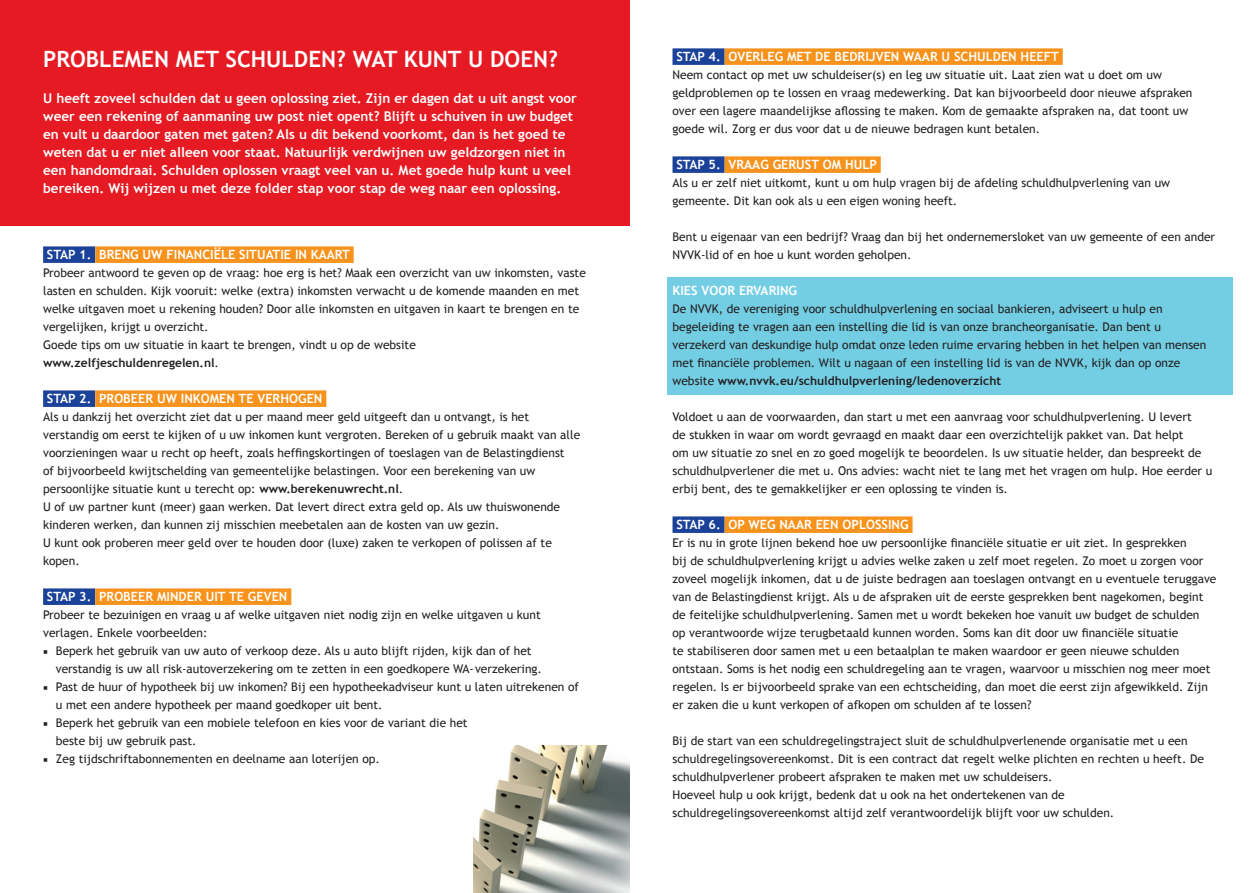
<style>
.page{position:relative;width:1260px;height:893px;background:#fff}
.page>*{position:absolute;margin:0;border:0;box-sizing:border-box;transform-origin:0 0}
.t1{font:700 22.5px "Trebuchet MS";color:#fff}
.t2{font:700 13.5px/18px "Trebuchet MS";color:#fff}
.t3{font:700 12.75px "Trebuchet MS";color:#fff}
.t4{font:12px/18px "Trebuchet MS";color:#231f20}
.s1{font-weight:700}
.s2{font-family:"Minion Pro"}
</style>
<div class="page">
<div style="left:667px;top:277px;width:566px;height:117px;background:#73cee4"></div>
<div style="left:0;top:0;width:630px;height:225px;background:#e51a23"></div>
<div style="left:43px;top:246px;width:52px;height:17px;background:#1b4299"></div>
<div style="left:95px;top:246px;width:259px;height:17px;background:#f7931d"></div>
<div style="left:43px;top:390px;width:52px;height:17px;background:#1b4299"></div>
<div style="left:95px;top:390px;width:231px;height:17px;background:#f7931d"></div>
<div style="left:43px;top:588px;width:52px;height:17px;background:#1b4299"></div>
<div style="left:95px;top:588px;width:196px;height:17px;background:#f7931d"></div>
<div style="left:672px;top:48px;width:53px;height:17px;background:#1b4299"></div>
<div style="left:725px;top:48px;width:338px;height:17px;background:#f7931d"></div>
<div style="left:672px;top:156px;width:53px;height:17px;background:#1b4299"></div>
<div style="left:725px;top:156px;width:156px;height:17px;background:#f7931d"></div>
<div style="left:672px;top:516px;width:53px;height:17px;background:#1b4299"></div>
<div style="left:725px;top:516px;width:187px;height:17px;background:#f7931d"></div>
<img style="left:474px;top:745px;width:156px;height:148px">
<h1 class="t1" style="left:43px;top:46px;width:516px">PROBLEMEN MET SCHULDEN? WAT KUNT U DOEN?</h1>
<p class="t2" style="left:43px;top:89px;width:535px">U heeft zoveel schulden dat u geen oplossing ziet. Zijn er dagen dat u uit angst voor weer een rekening of aanmaning uw post niet opent? Blijft u schuiven in uw budget en vult u daardoor gaten met gaten? Als u dit bekend voorkomt, dan is het goed te weten dat u er niet alleen voor staat. Natuurlijk verdwijnen uw geldzorgen niet in een handomdraai. Schulden oplossen vraagt veel van u. Met goede hulp kunt u veel bereiken. Wij wijzen u met deze folder stap voor stap de weg naar een oplossing.</p>
<p class="t3" style="left:47px;top:247px;width:304px">STAP 1. BRENG UW FINANCIËLE SITUATIE IN KAART</p>
<p class="t4" style="left:43px;top:264px;width:544px">Probeer antwoord te geven op de vraag: hoe erg is het? Maak een overzicht van uw inkomsten, vaste lasten en schulden. Kijk vooruit: welke (extra) inkomsten verwacht u de komende maanden en met welke uitgaven moet u rekening houden? Door alle inkomsten en uitgaven in kaart te brengen en te vergelijken, krijgt u overzicht.<br>Goede tips om uw situatie in kaart te brengen, vindt u op de website <span class="s1">www.zelfjeschuldenregelen.nl</span>.</p>
<p class="t3" style="left:47px;top:391px;width:277px">STAP 2. PROBEER UW INKOMEN TE VERHOGEN</p>
<p class="t4" style="left:43px;top:408px;width:539px">Als u dankzij het overzicht ziet dat u per maand meer geld uitgeeft dan u ontvangt, is het verstandig om eerst te kijken of u uw inkomen kunt vergroten. Bereken of u gebruik maakt van alle voorzieningen waar u recht op heeft, zoals heffingskortingen of toeslagen van de Belastingdienst<br>of bijvoorbeeld kwijtschelding van gemeentelijke belastingen. Voor een berekening van uw persoonlijke situatie kunt u terecht op: <span class="s1">www.berekenuwrecht.nl</span>.<br>U of uw partner kunt (meer) gaan werken. Dat levert direct extra geld op. Als uw thuiswonende kinderen werken, dan kunnen zij misschien meebetalen aan de kosten van uw gezin.<br>U kunt ook proberen meer geld over te houden door (luxe) zaken te verkopen of polissen af te kopen.</p>
<p class="t3" style="left:47px;top:589px;width:242px">STAP 3. PROBEER MINDER UIT TE GEVEN</p>
<p class="t4" style="left:43px;top:606px;width:499px">Probeer te bezuinigen en vraag u af welke uitgaven niet nodig zijn en welke uitgaven u kunt verlagen. Enkele voorbeelden:</p>
<p class="t4" style="left:56px;top:642px;width:488px;text-indent:-13px"><span class="s2">■</span> Beperk het gebruik van uw auto of verkoop deze. Als u auto blijft rijden, kijk dan of het verstandig is uw all risk-autoverzekering om te zetten in een goedkopere WA- verzekering.</p>
<p class="t4" style="left:56px;top:678px;width:524px;text-indent:-13px"><span class="s2">■</span> Past de huur of hypotheek bij uw inkomen? Bij een hypotheekadviseur kunt u laten uitrekenen of u met een andere hypotheek per maand goedkoper uit bent.</p>
<p class="t4" style="left:56px;top:714px;width:413px;text-indent:-13px"><span class="s2">■</span> Beperk het gebruik van een mobiele telefoon en kies voor de variant die het beste bij uw gebruik past.</p>
<p class="t4" style="left:43px;top:750px;width:338px"><span class="s2">■</span> Zeg tijdschriftabonnementen en deelname aan loterijen op.</p>
<p class="t3" style="left:676px;top:49px;width:384px">STAP 4. OVERLEG MET DE BEDRIJVEN WAAR U SCHULDEN HEEFT</p>
<p class="t4" style="left:672px;top:66px;width:521px">Neem contact op met uw schuldeiser(s) en leg uw situatie uit. Laat zien wat u doet om uw geldproblemen op te lossen en vraag medewerking. Dat kan bijvoorbeeld door nieuwe afspraken over een lagere maandelijkse aflossing te maken. Kom de gemaakte afspraken na, dat toont uw goede wil. Zorg er dus voor dat u de nieuwe bedragen kunt betalen.</p>
<p class="t3" style="left:676px;top:157px;width:202px">STAP 5. VRAAG GERUST OM HULP</p>
<p class="t4" style="left:672px;top:174px;width:499px">Als u er zelf niet uitkomt, kunt u om hulp vragen bij de afdeling schuldhulpverlening van uw gemeente. Dit kan ook als u een eigen woning heeft.</p>
<p class="t4" style="left:672px;top:228px;width:544px">Bent u eigenaar van een bedrijf? Vraag dan bij het ondernemersloket van uw gemeente of een ander<br>NVVK-lid of en hoe u kunt worden geholpen.</p>
<p class="t3" style="left:672px;top:283px;width:126px">KIES VOOR ERVARING</p>
<p class="t4" style="left:672px;top:300px;width:535px">De NVVK, de vereniging voor schuldhulpverlening en sociaal bankieren, adviseert u hulp en begeleiding te vragen aan een instelling die lid is van onze brancheorganisatie. Dan bent u verzekerd van deskundige hulp omdat onze leden ruime ervaring hebben in het helpen van mensen met financiële problemen. Wilt u nagaan of een instelling lid is van de NVVK, kijk dan op onze website <span class="s1">www.nvvk.eu/schuldhulpverlening/ledenoverzicht</span></p>
<p class="t4" style="left:672px;top:408px;width:541px">Voldoet u aan de voorwaarden, dan start u met een aanvraag voor schuldhulpverlening. U levert<br>de stukken in waar om wordt gevraagd en maakt daar een overzichtelijk pakket van. Dat helpt<br>om uw situatie zo snel en zo goed mogelijk te beoordelen. Is uw situatie helder, dan bespreekt de schuldhulpverlener die met u. Ons advies: wacht niet te lang met het vragen om hulp. Hoe eerder u erbij bent, des te gemakkelijker er een oplossing te vinden is.</p>
<p class="t3" style="left:676px;top:517px;width:234px">STAP 6. OP WEG NAAR EEN OPLOSSING</p>
<p class="t4" style="left:672px;top:534px;width:545px">Er is nu in grote lijnen bekend hoe uw persoonlijke financiële situatie er uit ziet. In gesprekken<br>bij de schuldhulpverlening krijgt u advies welke zaken u zelf moet regelen. Zo moet u zorgen voor zoveel mogelijk inkomen, dat u de juiste bedragen aan toeslagen ontvangt en u eventuele teruggave van de Belastingdienst krijgt. Als u de afspraken uit de eerste gesprekken bent nagekomen, begint de feitelijke schuldhulpverlening. Samen met u wordt bekeken hoe vanuit uw budget de schulden<br>op verantwoorde wijze terugbetaald kunnen worden. Soms kan dit door uw financiële situatie<br>te stabiliseren door samen met u een betaalplan te maken waardoor er geen nieuwe schulden ontstaan. Soms is het nodig een schuldregeling aan te vragen, waarvoor u misschien nog meer moet regelen. Is er bijvoorbeeld sprake van een echtscheiding, dan moet die eerst zijn afgewikkeld. Zijn er zaken die u kunt verkopen of afkopen om schulden af te lossen?</p>
<p class="t4" style="left:672px;top:732px;width:533px">Bij de start van een schuldregelingstraject sluit de schuldhulpverlenende organisatie met u een schuldregelingsovereenkomst. Dit is een contract dat regelt welke plichten en rechten u heeft. De schuldhulpverlener probeert afspraken te maken met uw schuldeisers.<br>Hoeveel hulp u ook krijgt, bedenk dat u ook na het ondertekenen van de schuldregelingsovereenkomst altijd zelf verantwoordelijk blijft voor uw schulden.</p>
</div>
